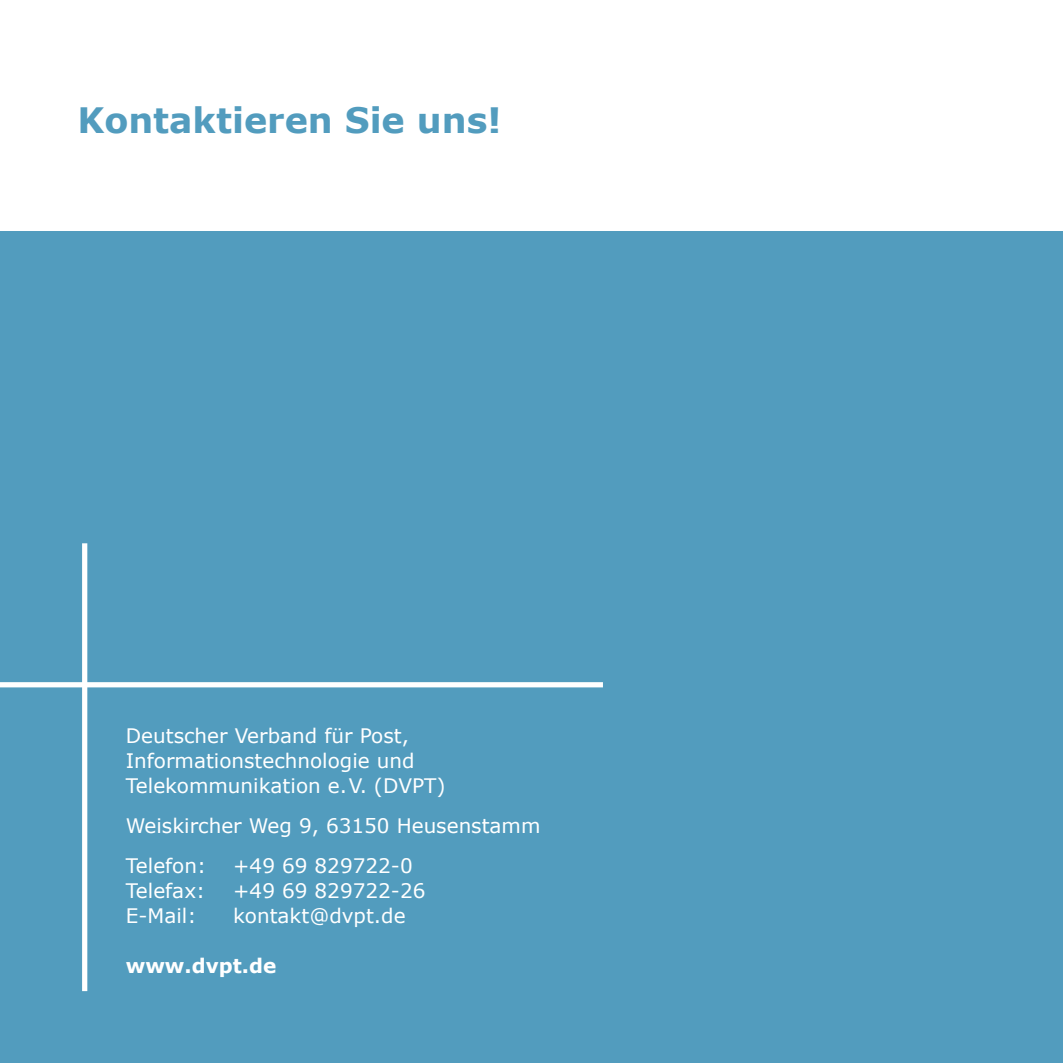
<style>
.page{position:relative;width:1063px;height:1063px;background:#fff}
.page>*{position:absolute;margin:0;border:0;box-sizing:border-box;transform-origin:0 0}
.t1{font:700 35px "Verdana";color:#529cbe}
.t2{font:20px "Verdana";color:#fff}
.t3{font:700 20px "Verdana";color:#fff}
</style>
<div class="page">
<div style="left:0;top:231px;width:1063px;height:832px;background:#529cbe"></div>
<div style="left:82px;top:543px;width:5px;height:448px;background:#fff"></div>
<div style="left:0;top:682px;width:603px;height:5px;background:#fff"></div>
<p class="t1" style="left:77px;top:95px;width:426px">Kontaktieren Sie uns!</p>
<p class="t2" style="left:126px;top:722px;width:285px">Deutscher Verband für Post,</p>
<p class="t2" style="left:126px;top:747px;width:290px">Informationstechnologie und</p>
<p class="t2" style="left:126px;top:772px;width:321px">Telekommunikation e. V. (DVPT)</p>
<p class="t2" style="left:126px;top:812px;width:416px">Weiskircher Weg 9, 63150 Heusenstamm</p>
<p class="t2" style="left:126px;top:852px;width:82px">Telefon:</p>
<p class="t2" style="left:233px;top:852px;width:181px">+49 69 829722-0</p>
<p class="t2" style="left:126px;top:877px;width:81px">Telefax:</p>
<p class="t2" style="left:233px;top:877px;width:194px">+49 69 829722-26</p>
<p class="t2" style="left:126px;top:902px;width:72px">E-Mail:</p>
<p class="t2" style="left:233px;top:902px;width:174px">kontakt@dvpt.de</p>
<p class="t3" style="left:126px;top:952px;width:152px">www.dvpt.de</p>
</div>
